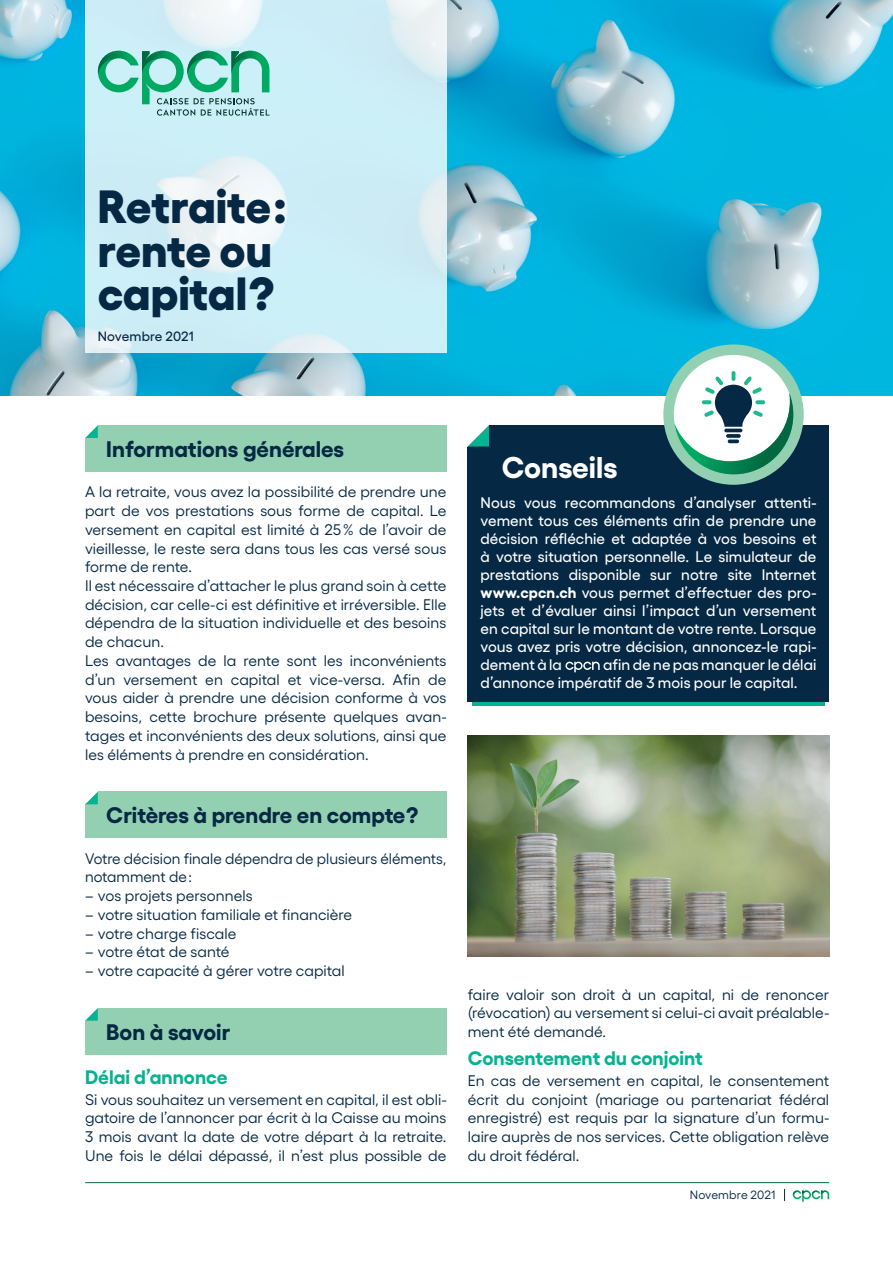
<style>
.page{position:relative;width:893px;height:1263px;background:#fff}
.page>*{position:absolute;margin:0;border:0;box-sizing:border-box;transform-origin:0 0}
.t1{font:800 46.5px/43.5px "Gellix";letter-spacing:-.005em;color:#052844}
.t2{font:700 30px "Gellix";letter-spacing:-.005em;color:#fff}
.t3{font:700 22.5px "Gellix";color:#052844}
.t4{font:700 19.5px "Gellix";color:#06b390}
.t5{font:15.3px/18.8px "Gellix";color:#052844;text-align:justify}
.t6{font:500 15.3px/18px "Gellix";letter-spacing:.005em;color:#fff;text-align:justify}
.t7{font:500 13.5px "Gellix";letter-spacing:.01em;color:#052844}
.t8{font:12px "Gellix";letter-spacing:.01em;color:#052844}
.s1{font-weight:700}
</style>
<div class="page">
<img style="left:0;top:0;width:893px;height:395px">
<svg style="left:85px;top:0;width:361px;height:353px;background:#d2eef6"></svg>
<hr style="left:85px;top:1182px;width:744px;height:1px;background:#096446">
<svg style="left:793px;top:1190px;width:36px;height:12px"></svg>
<div style="left:85px;top:425px;width:361px;height:47px;background:#92d0b1"></div>
<svg style="left:85px;top:425px;width:13px;height:13px"></svg>
<div style="left:85px;top:791px;width:361px;height:47px;background:#92d0b1"></div>
<svg style="left:85px;top:791px;width:13px;height:14px"></svg>
<div style="left:85px;top:1008px;width:361px;height:47px;background:#92d0b1"></div>
<svg style="left:85px;top:1008px;width:13px;height:13px"></svg>
<div style="left:468px;top:425px;width:361px;height:277px;background:#052844"></div>
<svg style="left:467px;top:425px;width:22px;height:26px"></svg>
<svg style="left:565px;top:662px;width:35px;height:10px"></svg>
<div style="left:663px;top:344px;width:141px;height:141px;background:#92d0b1;border-radius:50%"></div>
<div style="left:674px;top:355px;width:119px;height:119px;background:#fff;border-radius:50%"></div>
<svg style="left:731px;top:371px;width:4px;height:10px"></svg>
<svg style="left:674px;top:376px;width:119px;height:98px"></svg>
<hr style="left:724px;top:429px;width:18px;height:3px;background:#052844;border-radius:2px">
<svg style="left:726px;top:434px;width:15px;height:4px"></svg>
<svg style="left:728px;top:439px;width:11px;height:4px"></svg>
<img style="left:468px;top:736px;width:361px;height:221px">
<svg style="left:98px;top:51px;width:171px;height:65px;background:#88d0c2"></svg>
<h1 class="t1" style="left:98px;top:180px;width:191px">Retraite: rente ou capital?</h1>
<p class="t7" style="left:98px;top:325px;width:98px">Novembre 2021</p>
<h3 class="t3" style="left:106px;top:431px;width:239px">Informations générales</h3>
<p class="t5" style="left:85px;top:481px;width:363px;text-align:left">A la retraite, vous avez la possibilité de prendre une part de vos prestations sous forme de capital. Le versement en capital est limité à 25% de l’avoir de vieillesse, le reste sera dans tous les cas versé sous forme de rente.<br>Il est nécessaire d’attacher le plus grand soin à cette décision, car celle-ci est définitive et irréversible. Elle dépendra de la situation individuelle et des besoins de chacun.<br>Les avantages de la rente sont les inconvénients d’un versement en capital et vice-versa. Afin de vous aider à prendre une décision conforme à vos besoins, cette brochure présente quelques avan&shy;tages et inconvénients des deux solutions, ainsi que les éléments à prendre en considération.</p>
<h3 class="t3" style="left:106px;top:797px;width:314px">Critères à prendre en compte?</h3>
<p class="t5" style="left:85px;top:847px;width:363px">Votre décision finale dépendra de plusieurs éléments, notamment de:</p>
<p class="t5" style="left:85px;top:885px;width:169px">– vos projets personnels</p>
<p class="t5" style="left:85px;top:903px;width:269px">– votre situation familiale et financière</p>
<p class="t5" style="left:85px;top:922px;width:153px">– votre charge fiscale</p>
<p class="t5" style="left:85px;top:941px;width:146px">– votre état de santé</p>
<p class="t5" style="left:85px;top:960px;width:261px">– votre capacité à gérer votre capital</p>
<h3 class="t3" style="left:106px;top:1013px;width:126px">Bon à savoir</h3>
<p class="t4" style="left:85px;top:1061px;width:144px">Délai d’annonce</p>
<p class="t5" style="left:85px;top:1088px;width:363px">Si vous souhaitez un versement en capital, il est obli&shy;gatoire de l’annoncer par écrit à la Caisse au moins 3 mois avant la date de votre départ à la retraite.<br>Une fois le délai dépassé, il n’est plus possible de</p>
<h2 class="t2" style="left:502px;top:443px;width:117px">Conseils</h2>
<p class="t6" style="left:480px;top:492px;width:337px">Nous vous recommandons d’analyser attenti&shy;vement tous ces éléments afin de prendre une décision réfléchie et adaptée à vos besoins et à votre situation personnelle. Le simulateur de prestations disponible sur notre site Internet <span class="s1">www.cpcn.ch</span> vous permet d’effectuer des pro&shy;jets et d’évaluer ainsi l’impact d’un versement en capital sur le montant de votre rente. Lorsque vous avez pris votre décision, annoncez-le rapi&shy;dement à la</p>
<p class="t6" style="left:480px;top:654px;width:337px;text-indent:123px">afin de ne pas manquer le délai d’annonce impératif de 3 mois pour le capital.</p>
<p class="t5" style="left:468px;top:983px;width:363px">faire valoir son droit à un capital, ni de renoncer (révocation) au versement si celui-ci avait préalable&shy;ment été demandé.</p>
<p class="t4" style="left:468px;top:1042px;width:237px">Consentement du conjoint</p>
<p class="t5" style="left:468px;top:1070px;width:363px">En cas de versement en capital, le consentement écrit du conjoint (mariage ou partenariat fédéral enregistré) est requis par la signature d’un formu&shy;laire auprès de nos services. Cette obligation relève du droit fédéral.</p>
<p class="t8" style="left:690px;top:1186px;width:87px">Novembre 2021</p>
</div>
